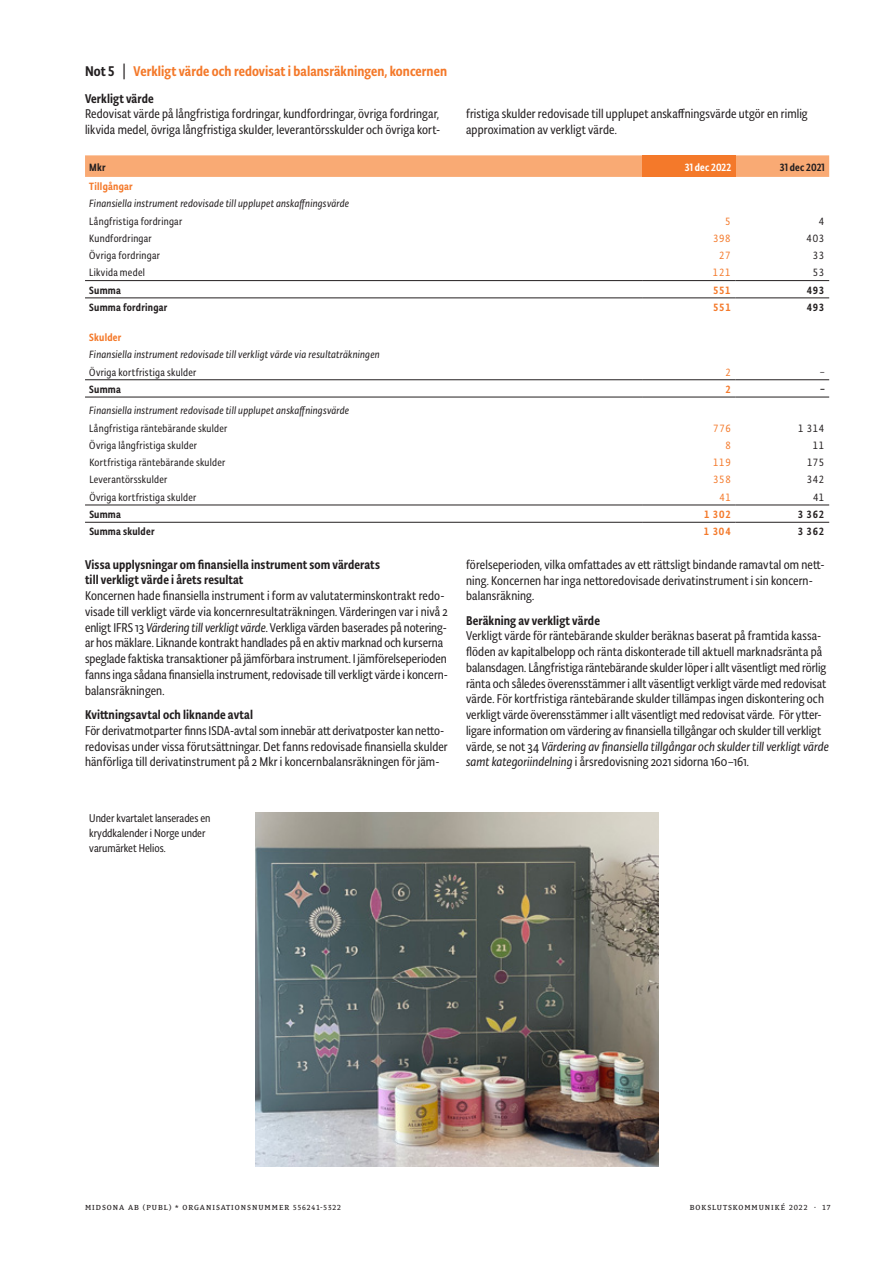
<style>
.page{position:relative;width:893px;height:1263px;background:#fff}
.page>*{position:absolute;margin:0;border:0;box-sizing:border-box;transform-origin:0 0}
.t1{font:500 15px "Tynine Sans Cond";letter-spacing:.005em;color:#f4792a}
.t2{font:13.5px/15.8px "Tynine Sans Cond";letter-spacing:.005em;color:#231f20}
.t3{font:500 13.5px/15.8px "Tynine Sans Cond";letter-spacing:.01em;color:#231f20}
.t4{font:12px/15px "Tynine Sans Cond";color:#231f20}
.t5{font:11.25px "Tynine Sans Cond";letter-spacing:.025em;color:#231f20}
.t6{font:italic 11.25px "Tynine Sans Cond";letter-spacing:.025em;color:#231f20}
.t7{font:500 11.25px "Tynine Sans Cond";letter-spacing:.025em;color:#231f20}
.t8{font:500 11.25px "Tynine Sans Cond";letter-spacing:.02em;color:#f4792a}
.t9{font:11.25px "Tynine Sans Cond";color:#f4792a}
.t10{font:500 11.25px "Tynine Sans Cond";color:#fff}
.t11{font:7.5px "Le Monde Courrier Pro";letter-spacing:.125em;color:#231f20}
.s1{color:#231f20}
.s2{font-family:"Le Monde Courrier Pro";font-weight:400;font-size:15.75px;color:#231f20}
.s3{font-style:italic}
</style>
<div class="page">
<svg style="left:85px;top:155px;width:744px;height:22px"></svg>
<div style="left:642px;top:155px;width:94px;height:22px;background:#f4792a"></div>
<hr style="left:85px;top:280px;width:557px;height:1px;background:#231f20">
<hr style="left:85px;top:379px;width:557px;height:1px;background:#231f20">
<hr style="left:85px;top:505px;width:557px;height:1px;background:#231f20">
<hr style="left:85px;top:298px;width:557px;height:1px;background:#231f20">
<hr style="left:85px;top:397px;width:557px;height:1px;background:#231f20">
<hr style="left:642px;top:505px;width:94px;height:1px;background:#231f20">
<hr style="left:736px;top:505px;width:93px;height:1px;background:#231f20">
<hr style="left:85px;top:522px;width:557px;height:1px;background:#231f20">
<hr style="left:642px;top:280px;width:94px;height:1px;background:#231f20">
<hr style="left:736px;top:280px;width:93px;height:1px;background:#231f20">
<hr style="left:642px;top:379px;width:94px;height:1px;background:#231f20">
<hr style="left:736px;top:379px;width:93px;height:1px;background:#231f20">
<hr style="left:642px;top:298px;width:94px;height:1px;background:#231f20">
<hr style="left:736px;top:298px;width:93px;height:1px;background:#231f20">
<hr style="left:642px;top:397px;width:94px;height:1px;background:#231f20">
<hr style="left:736px;top:397px;width:93px;height:1px;background:#231f20">
<hr style="left:642px;top:522px;width:94px;height:1px;background:#231f20">
<hr style="left:736px;top:522px;width:93px;height:1px;background:#231f20">
<img style="left:256px;top:812px;width:402px;height:355px">
<p class="t1" style="left:85px;top:62px;width:364px"><span class="s1">Not 5</span> <span class="s2">|</span> Verkligt värde och redovisat i balansräkningen, koncernen</p>
<p class="t3" style="left:85px;top:90px;width:70px">Verkligt värde</p>
<p class="t2" style="left:85px;top:106px;width:357px">Redovisat värde på långfristiga fordringar, kundfordringar, övriga fordringar, likvida medel, övriga långfristiga skulder, leverantörsskulder och övriga kort-</p>
<p class="t2" style="left:466px;top:106px;width:343px">fristiga skulder redovisade till upplupet anskaffningsvärde utgör en rimlig approximation av verkligt värde.</p>
<p class="t7" style="left:89px;top:160px;width:18px">Mkr</p>
<p class="t10" style="left:685px;top:160px;width:48px">31 dec 2022</p>
<p class="t7" style="left:780px;top:160px;width:47px">31 dec 2021</p>
<p class="t8" style="left:89px;top:179px;width:45px">Tillgångar</p>
<p class="t6" style="left:89px;top:197px;width:261px">Finansiella instrument redovisade till upplupet anskaffningsvärde</p>
<p class="t5" style="left:89px;top:214px;width:94px">Långfristiga fordringar</p>
<p class="t9" style="left:725px;top:214px;width:8px">5</p>
<p class="t5" style="left:818px;top:214px;width:8px">4</p>
<p class="t5" style="left:89px;top:231px;width:64px">Kundfordringar</p>
<p class="t9" style="left:712px;top:231px;width:20px">398</p>
<p class="t5" style="left:806px;top:231px;width:21px">403</p>
<p class="t5" style="left:89px;top:249px;width:72px">Övriga fordringar</p>
<p class="t9" style="left:719px;top:249px;width:14px">27</p>
<p class="t5" style="left:812px;top:249px;width:14px">33</p>
<p class="t5" style="left:89px;top:266px;width:57px">Likvida medel</p>
<p class="t9" style="left:712px;top:266px;width:21px">121</p>
<p class="t5" style="left:812px;top:266px;width:14px">53</p>
<p class="t7" style="left:89px;top:283px;width:33px">Summa</p>
<p class="t8" style="left:713px;top:283px;width:20px">551</p>
<p class="t7" style="left:806px;top:283px;width:20px">493</p>
<p class="t7" style="left:89px;top:300px;width:80px">Summa fordringar</p>
<p class="t8" style="left:713px;top:300px;width:20px">551</p>
<p class="t7" style="left:806px;top:300px;width:20px">493</p>
<p class="t8" style="left:89px;top:330px;width:34px">Skulder</p>
<p class="t6" style="left:89px;top:348px;width:292px">Finansiella instrument redovisade till verkligt värde via resultaträkningen</p>
<p class="t5" style="left:89px;top:365px;width:109px">Övriga kortfristiga skulder</p>
<p class="t9" style="left:725px;top:365px;width:8px">2</p>
<p class="t5" style="left:820px;top:365px;width:7px">–</p>
<p class="t7" style="left:89px;top:382px;width:33px">Summa</p>
<p class="t8" style="left:725px;top:382px;width:8px">2</p>
<p class="t7" style="left:820px;top:382px;width:6px">–</p>
<p class="t6" style="left:89px;top:404px;width:261px">Finansiella instrument redovisade till upplupet anskaffningsvärde</p>
<p class="t5" style="left:89px;top:421px;width:139px">Långfristiga räntebärande skulder</p>
<p class="t9" style="left:712px;top:421px;width:20px">776</p>
<p class="t5" style="left:797px;top:421px;width:29px">1 314</p>
<p class="t5" style="left:89px;top:438px;width:109px">Övriga långfristiga skulder</p>
<p class="t9" style="left:725px;top:438px;width:8px">8</p>
<p class="t5" style="left:812px;top:438px;width:14px">11</p>
<p class="t5" style="left:89px;top:456px;width:138px">Kortfristiga räntebärande skulder</p>
<p class="t9" style="left:712px;top:456px;width:21px">119</p>
<p class="t5" style="left:806px;top:456px;width:20px">175</p>
<p class="t5" style="left:89px;top:473px;width:79px">Leverantörsskulder</p>
<p class="t9" style="left:712px;top:473px;width:20px">358</p>
<p class="t5" style="left:806px;top:473px;width:20px">342</p>
<p class="t5" style="left:89px;top:490px;width:109px">Övriga kortfristiga skulder</p>
<p class="t9" style="left:719px;top:490px;width:14px">41</p>
<p class="t5" style="left:812px;top:490px;width:14px">41</p>
<p class="t7" style="left:89px;top:507px;width:33px">Summa</p>
<p class="t8" style="left:703px;top:507px;width:29px">1 302</p>
<p class="t7" style="left:797px;top:507px;width:29px">3 362</p>
<p class="t7" style="left:89px;top:525px;width:67px">Summa skulder</p>
<p class="t8" style="left:703px;top:525px;width:30px">1 304</p>
<p class="t7" style="left:797px;top:525px;width:29px">3 362</p>
<p class="t3" style="left:85px;top:556px;width:296px">Vissa upplysningar om finansiella instrument som värderats till verkligt värde i årets resultat</p>
<p class="t2" style="left:85px;top:588px;width:364px">Koncernen hade finansiella instrument i form av valutaterminskontrakt redo&shy;visade till verkligt värde via koncernresultaträkningen. Värderingen var i nivå 2 enligt IFRS 13 <span class="s3">Värdering till verkligt värde</span>. Verkliga värden baserades på notering&shy;ar hos mäklare. Liknande kontrakt handlades på en aktiv marknad och kurserna speglade faktiska transaktioner på jämförbara instrument. I jämförelseperioden fanns inga sådana finansiella instrument, redovisade till verkligt värde i koncern&shy;balansräkningen.</p>
<p class="t3" style="left:85px;top:707px;width:170px">Kvittningsavtal och liknande avtal</p>
<p class="t2" style="left:85px;top:722px;width:364px">För derivatmotparter finns ISDA-avtal som innebär att derivatposter kan netto&shy;redovisas under vissa förutsättningar. Det fanns redovisade finansiella skulder hänförliga till derivatinstrument på 2 Mkr i koncernbalansräkningen för jäm-</p>
<p class="t2" style="left:466px;top:556px;width:360px">förelseperioden, vilka omfattades av ett rättsligt bindande ramavtal om nett&shy;ning. Koncernen har inga nettoredovisade derivatinstrument i sin koncern&shy;balansräkning.</p>
<p class="t3" style="left:466px;top:612px;width:135px">Beräkning av verkligt värde</p>
<p class="t2" style="left:466px;top:628px;width:364px">Verkligt värde för räntebärande skulder beräknas baserat på framtida kassa&shy;flöden av kapitalbelopp och ränta diskonterade till aktuell marknadsränta på balansdagen. Långfristiga räntebärande skulder löper i allt väsentligt med rörlig ränta och således överensstämmer i allt väsentligt verkligt värde med redovisat värde. För kortfristiga räntebärande skulder tillämpas ingen diskontering och verkligt värde överensstämmer i allt väsentligt med redovisat värde. För ytter&shy;ligare information om värdering av finansiella tillgångar och skulder till verkligt värde, se not 34 <span class="s3">Värdering av finansiella tillgångar och skulder till verkligt värde samt kategoriindelning</span> i årsredovisning 2021 sidorna 160–161.</p>
<p class="t4" style="left:89px;top:810px;width:123px">Under kvartalet lanserades en kryddkalender i Norge under varumärket Helios.</p>
<p class="t11" style="left:85px;top:1201px;width:257px">MIDSONA AB (PUBL) * ORGANISATIONSNUMMER 556241-5322</p>
<p class="t11" style="left:690px;top:1201px;width:142px">BOKSLUTSKOMMUNIKÉ 2022 · 17</p>
</div>
